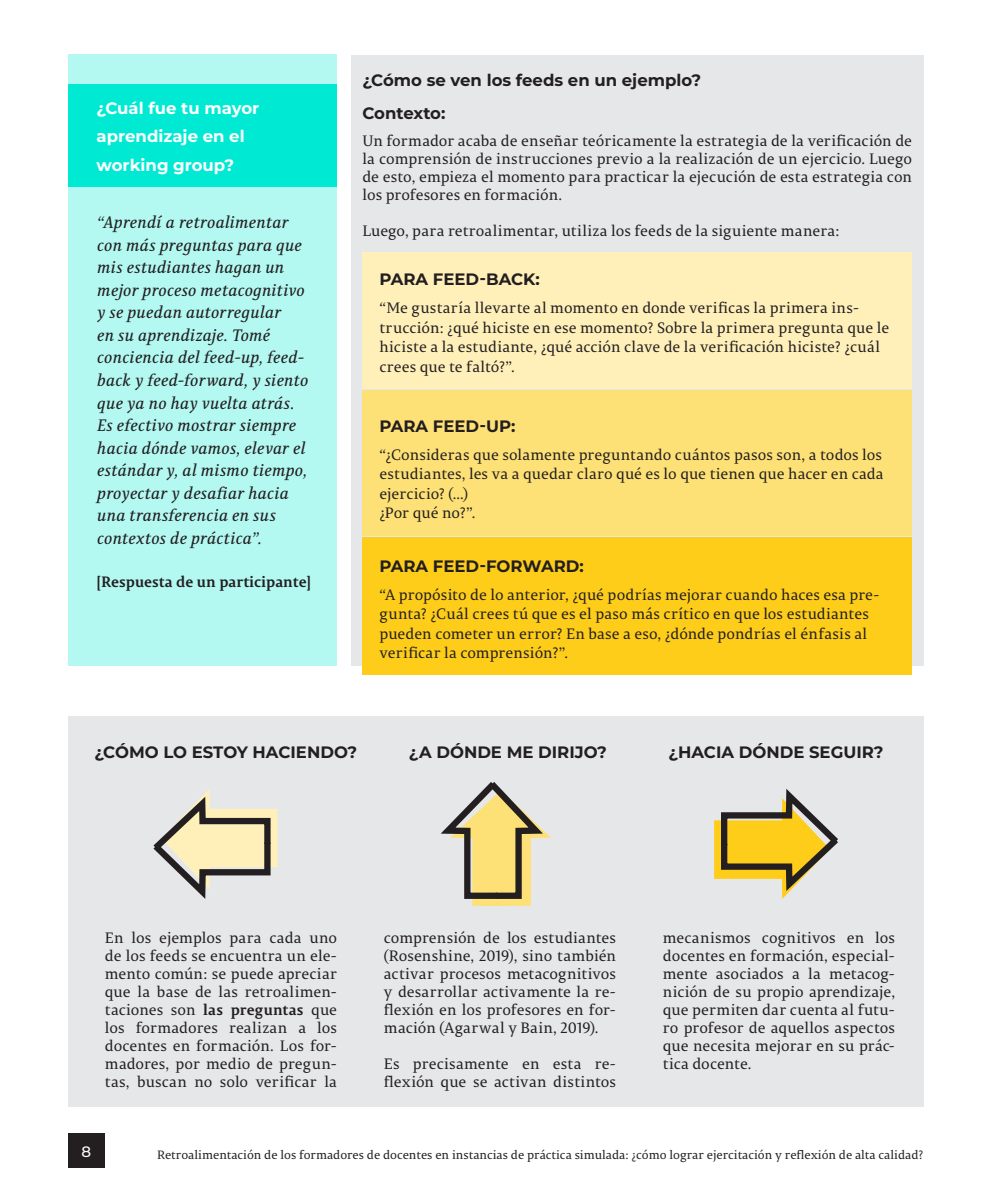
<style>
.page{position:relative;width:1000px;height:1191px;background:#fff}
.page>*{position:absolute;margin:0;border:0;box-sizing:border-box;transform-origin:0 0}
.t1{font:italic 16.5px/22.5px "Permian Serif Typeface";color:#231f20}
.INDICE{font:100 16.5px "Montserrat";color:#231f20}
.t2{font:100 16.5px/28.5px "Montserrat";color:#fff}
.t3{font:15px/18px "Permian Serif Typeface";letter-spacing:.005em;color:#231f20;text-align:justify}
.t4{font:700 15px "Permian Serif Typeface";color:#231f20}
.t5{font:100 15px "Montserrat";color:#fff}
.t6{font:12px "Permian Serif Typeface";color:#231f20}
.s1{font-weight:700}
</style>
<div class="page">
<div style="left:68px;top:1133px;width:37px;height:34px;background:#231f20"></div>
<div style="left:68px;top:54px;width:268px;height:611px;background:#b3f9f2"></div>
<div style="left:68px;top:85px;width:268px;height:102px;background:#00ead3"></div>
<div style="left:351px;top:55px;width:572px;height:610px;background:#e6e7e9"></div>
<div style="left:68px;top:716px;width:855px;height:390px;background:#e6e7e9"></div>
<div style="left:362px;top:252px;width:549px;height:137px;background:#fff0ba"></div>
<div style="left:362px;top:390px;width:549px;height:145px;background:#fee176"></div>
<div style="left:362px;top:537px;width:549px;height:138px;background:#fecd1a"></div>
<svg style="left:153px;top:789px;width:124px;height:110px"></svg>
<svg style="left:440px;top:782px;width:111px;height:123px"></svg>
<svg style="left:714px;top:789px;width:124px;height:110px"></svg>
<p class="t2" style="left:97px;top:93px;width:164px">¿Cuál fue tu mayor aprendizaje en el working group?</p>
<p class="t1" style="left:97px;top:210px;width:213px">“Aprendí a retroalimentar con más preguntas para que mis estudiantes hagan un mejor proceso metacognitivo y se puedan autorregular<br>en su aprendizaje. Tomé conciencia del feed-up, feed&shy;back y feed-forward, y siento que ya no hay vuelta atrás.<br>Es efectivo mostrar siempre hacia dónde vamos, elevar el estándar y, al mismo tiempo, proyectar y desafiar hacia una transferencia en sus contextos de práctica”.</p>
<p class="t4" style="left:97px;top:569px;width:216px">[Respuesta de un participante]</p>
<p class="INDICE" style="left:362px;top:69px;width:340px">¿Cómo se ven los feeds en un ejemplo?</p>
<p class="INDICE" style="left:362px;top:103px;width:84px">Contexto:</p>
<p class="t3" style="left:362px;top:131px;width:551px">Un formador acaba de enseñar teóricamente la estrategia de la verificación de la comprensión de instrucciones previo a la realización de un ejercicio. Luego de esto, empieza el momento para practicar la ejecución de esta estrategia con los profesores en formación.</p>
<p class="t3" style="left:362px;top:221px;width:478px">Luego, para retroalimentar, utiliza los feeds de la siguiente manera:</p>
<p class="INDICE" style="left:379px;top:268px;width:162px">PARA FEED-BACK:</p>
<p class="t3" style="left:379px;top:297px;width:511px;line-height:19.5px;text-align:left">“Me gustaría llevarte al momento en donde verificas la primera ins&shy;trucción: ¿qué hiciste en ese momento? Sobre la primera pregunta que le hiciste a la estudiante, ¿qué acción clave de la verificación hiciste? ¿cuál crees que te faltó?”.</p>
<p class="INDICE" style="left:379px;top:415px;width:137px">PARA FEED-UP:</p>
<p class="t3" style="left:379px;top:444px;width:505px;line-height:19.5px">“¿Consideras que solamente preguntando cuántos pasos son, a todos los estudiantes, les va a quedar claro qué es lo que tienen que hacer en cada ejercicio? (...)</p>
<p class="t3" style="left:379px;top:503px;width:97px">¿Por qué no?”.</p>
<p class="INDICE" style="left:379px;top:555px;width:206px">PARA FEED-FORWARD:</p>
<p class="t3" style="left:379px;top:584px;width:501px;line-height:19.5px;text-align:left">“A propósito de lo anterior, ¿qué podrías mejorar cuando haces esa pre&shy;gunta? ¿Cuál crees tú que es el paso más crítico en que los estudiantes pueden cometer un error? En base a eso, ¿dónde pondrías el énfasis al verificar la comprensión?”.</p>
<p class="INDICE" style="left:94px;top:741px;width:264px">¿CÓMO LO ESTOY HACIENDO?</p>
<p class="INDICE" style="left:409px;top:741px;width:199px">¿A DÓNDE ME DIRIJO?</p>
<p class="INDICE" style="left:668px;top:741px;width:217px">¿HACIA DÓNDE SEGUIR?</p>
<p class="t3" style="left:105px;top:927px;width:234px">En los ejemplos para cada uno de los feeds se encuentra un ele&shy;mento común: se puede apreciar que la base de las retroalimen&shy;taciones son <span class="s1">las preguntas</span> que los formadores realizan a los docentes en formación. Los for&shy;madores, por medio de pregun&shy;tas, buscan no solo verificar la</p>
<p class="t3" style="left:384px;top:927px;width:234px">comprensión de los estudiantes (Rosenshine, 2019), sino también activar procesos metacognitivos y desarrollar activamente la re&shy;flexión en los profesores en for&shy;mación (Agarwal y Bain, 2019).</p>
<p class="t3" style="left:384px;top:1053px;width:234px">Es precisamente en esta re&shy;flexión que se activan distintos</p>
<p class="t3" style="left:662px;top:927px;width:234px">mecanismos cognitivos en los docentes en formación, especial&shy;mente asociados a la metacog&shy;nición de su propio aprendizaje, que permiten dar cuenta al futu&shy;ro profesor de aquellos aspectos que necesita mejorar en su prác&shy;tica docente.</p>
<p class="t5" style="left:82px;top:1141px;width:11px">8</p>
<p class="t6" style="left:157px;top:1145px;width:767px">Retroalimentación de los formadores de docentes en instancias de práctica simulada: ¿cómo lograr ejercitación y reflexión de alta calidad?</p>
</div>
